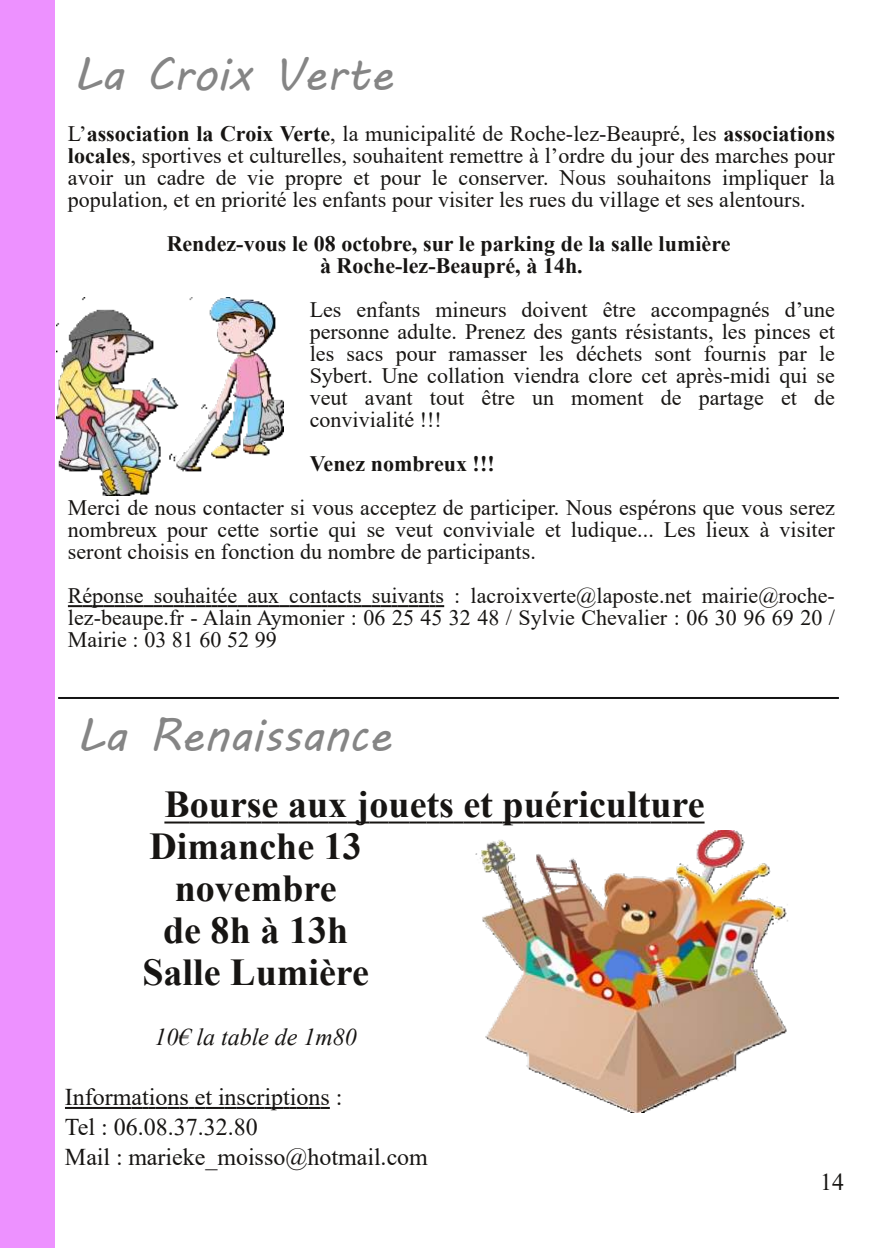
<style>
.page{position:relative;width:896px;height:1248px;background:#fff}
.page>*{position:absolute;margin:0;border:0;box-sizing:border-box;transform-origin:0 0}
.t1{font:46px "MV Boli";color:#858585}
.t2{font:700 38px "Times New Roman";color:#171513}
.t3{font:24px/30px "Times New Roman";color:#171513}
.t4{font:italic 24px "Times New Roman";color:#171513}
.t5{font:22px/22px "Times New Roman";color:#171513;text-align:justify}
.t6{font:700 22px/22px "Times New Roman";color:#171513;text-align:center}
.s1{font-weight:700}
</style>
<div class="page">
<div style="left:0;top:0;width:55px;height:1246px;background:#ed91ff"></div>
<hr style="left:58px;top:697px;width:781px;height:2px;background:#141414">
<hr style="left:164px;top:821px;width:26px;height:2px;background:#171513">
<svg style="left:190px;top:821px;width:19px;height:2px"></svg>
<hr style="left:209px;top:821px;width:21px;height:2px;background:#171513">
<svg style="left:230px;top:821px;width:77px;height:2px"></svg>
<hr style="left:307px;top:821px;width:21px;height:2px;background:#171513">
<svg style="left:328px;top:821px;width:60px;height:2px"></svg>
<hr style="left:388px;top:821px;width:22px;height:2px;background:#171513">
<svg style="left:410px;top:821px;width:92px;height:2px"></svg>
<hr style="left:502px;top:821px;width:22px;height:2px;background:#171513">
<hr style="left:524px;top:821px;width:21px;height:2px;background:#171513">
<svg style="left:545px;top:821px;width:61px;height:2px"></svg>
<hr style="left:606px;top:821px;width:21px;height:2px;background:#171513">
<svg style="left:627px;top:821px;width:23px;height:2px"></svg>
<hr style="left:650px;top:821px;width:21px;height:2px;background:#171513">
<svg style="left:671px;top:821px;width:33px;height:2px"></svg>
<svg style="left:65px;top:1107px;width:265px;height:1px"></svg>
<img style="left:475px;top:830px;width:313px;height:281px">
<svg style="left:68px;top:605px;width:376px;height:2px"></svg>
<img style="left:57px;top:297px;width:227px;height:198px">
<h1 class="t1" style="left:73px;top:42px;width:321px">La Croix Verte</h1>
<p class="t5" style="left:68px;top:122px;width:768px">L’<span class="s1">association la Croix Verte</span>, la municipalité de Roche-lez-Beaupré, les <span class="s1">associations locales</span>, sportives et culturelles, souhaitent remettre à l’ordre du jour des marches pour avoir un cadre de vie propre et pour le conserver. Nous souhaitons impliquer la population, et en priorité les enfants pour visiter les rues du village et ses alentours.</p>
<p class="t6" style="left:167px;top:232px;width:565px">Rendez-vous le 08 octobre, sur le parking de la salle lumière à Roche-lez-Beaupré, à 14h.</p>
<p class="t5" style="left:310px;top:298px;width:527px">Les enfants mineurs doivent être accompagnés d’une personne adulte. Prenez des gants résistants, les pinces et les sacs pour ramasser les déchets sont fournis par le Sybert. Une collation viendra clore cet après-midi qui se veut avant tout être un moment de partage et de convivialité !!!</p>
<p class="t6" style="left:310px;top:452px;width:186px">Venez nombreux !!!</p>
<p class="t5" style="left:68px;top:496px;width:768px">Merci de nous contacter si vous acceptez de participer. Nous espérons que vous serez nombreux pour cette sortie qui se veut conviviale et ludique... Les lieux à visiter seront choisis en fonction du nombre de participants.</p>
<p class="t5" style="left:68px;top:584px;width:768px">Réponse souhaitée aux contacts suivants : lacroixverte@laposte.net mairie@roche&shy;lez-beaupe.fr - Alain Aymonier : 06 25 45 32 48 / Sylvie Chevalier : 06 30 96 69 20 / Mairie : 03 81 60 52 99</p>
<h1 class="t1" style="left:76px;top:703px;width:316px">La Renaissance</h1>
<h2 class="t2" style="left:164px;top:776px;width:542px">Bourse aux jouets et puériculture</h2>
<h2 class="t2" style="left:150px;top:818px;width:214px">Dimanche 13</h2>
<h2 class="t2" style="left:175px;top:860px;width:163px">novembre</h2>
<h2 class="t2" style="left:163px;top:902px;width:187px">de 8h à 13h</h2>
<h2 class="t2" style="left:142px;top:944px;width:228px">Salle Lumière</h2>
<p class="t4" style="left:154px;top:1020px;width:204px">10€ la table de 1m80</p>
<p class="t3" style="left:65px;top:1080px;width:364px">Informations et inscriptions :<br>Tel : 06.08.37.32.80<br>Mail : marieke_moisso@hotmail.com</p>
<p class="t3" style="left:820px;top:1165px;width:25px">14</p>
</div>
